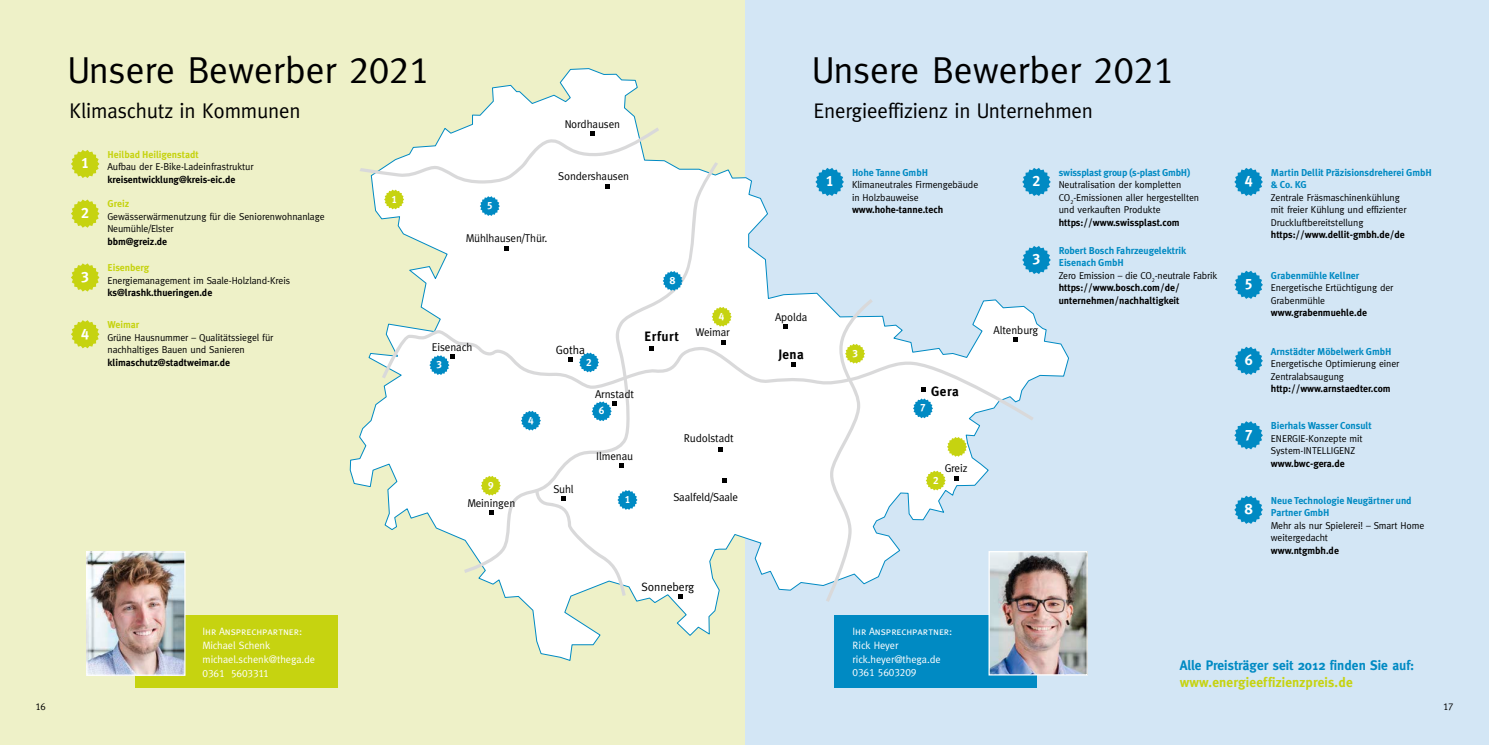
<style>
.page{position:relative;width:1489px;height:745px;background:#fff}
.page>*{position:absolute;margin:0;border:0;box-sizing:border-box;transform-origin:0 0}
.t1{font:37.5px "Meta";color:#000}
.t2{font:21.25px "Meta";letter-spacing:-.005em;color:#000}
.t3{font:15px "Meta Plus Bold Caps";color:#fff}
.t4{font:700 13.75px "Meta";letter-spacing:.005em;color:#008ac3}
.t5{font:700 13.75px "Meta";letter-spacing:.015em;color:#c6d310}
.t6{font:700 13.5px "Meta";letter-spacing:.045em;color:#000}
.t7{font:12px "Meta";letter-spacing:-.005em;color:#000}
.t8{font:11.25px "Meta";letter-spacing:-.005em;color:#000}
.t9{font:10.62px/13.8px "Meta";letter-spacing:-.005em;color:#fff}
.t10{font:10.62px "Meta Caps";letter-spacing:-.005em;color:#fff}
.t11{font:10.5px "Meta Plus Bold Caps";color:#fff}
.t12{font:10px/12.5px "Meta";letter-spacing:-.005em;color:#000}
.t13{font:700 10px/12.5px "Meta Plus";letter-spacing:-.005em;color:#000}
.t14{font:700 10px/12.5px "Meta Plus";letter-spacing:-.005em;color:#008ac3}
.t15{font:700 10px "Meta Plus";letter-spacing:-.005em;color:#c6d310}
.t16{font:10px "Meta Caps";color:#000}
.s1{font-family:"Meta Caps"}
</style>
<div class="page">
<div style="left:744px;top:0;width:744px;height:744px;background:#d3e6f5"></div>
<div style="left:0;top:0;width:744px;height:744px;background:#eef1c8"></div>
<svg style="left:349px;top:68px;width:720px;height:592px"></svg>
<svg style="left:382px;top:162px;width:651px;height:439px;fill:#fff"></svg>
<svg style="left:721px;top:339px;width:4px;height:5px"></svg>
<svg style="left:568px;top:357px;width:4px;height:4px"></svg>
<svg style="left:718px;top:447px;width:5px;height:5px"></svg>
<svg style="left:619px;top:463px;width:5px;height:4px"></svg>
<svg style="left:489px;top:509px;width:4px;height:5px"></svg>
<svg style="left:561px;top:495px;width:5px;height:5px"></svg>
<svg style="left:722px;top:478px;width:5px;height:4px"></svg>
<svg style="left:953px;top:475px;width:5px;height:5px"></svg>
<svg style="left:1013px;top:337px;width:5px;height:5px"></svg>
<svg style="left:504px;top:246px;width:5px;height:4px"></svg>
<svg style="left:920px;top:387px;width:5px;height:4px"></svg>
<svg style="left:649px;top:345px;width:5px;height:5px"></svg>
<svg style="left:783px;top:324px;width:4px;height:5px"></svg>
<svg style="left:791px;top:361px;width:4px;height:5px"></svg>
<svg style="left:678px;top:594px;width:4px;height:4px"></svg>
<svg style="left:1022px;top:168px;width:28px;height:28px"></svg>
<svg style="left:1022px;top:246px;width:28px;height:28px"></svg>
<svg style="left:1234px;top:168px;width:28px;height:28px"></svg>
<svg style="left:1234px;top:270px;width:28px;height:29px"></svg>
<svg style="left:815px;top:168px;width:29px;height:28px"></svg>
<svg style="left:1234px;top:346px;width:28px;height:28px"></svg>
<svg style="left:1234px;top:421px;width:28px;height:28px"></svg>
<svg style="left:1234px;top:495px;width:28px;height:28px"></svg>
<svg style="left:71px;top:150px;width:28px;height:28px"></svg>
<svg style="left:71px;top:199px;width:28px;height:28px"></svg>
<svg style="left:71px;top:263px;width:28px;height:28px"></svg>
<svg style="left:71px;top:320px;width:28px;height:28px"></svg>
<div style="left:136px;top:615px;width:202px;height:72px;background:#c6d310"></div>
<img style="left:88px;top:553px;width:95px;height:120px">
<div style="left:86px;top:551px;width:99px;height:124px;border:1px solid #fff"></div>
<div style="left:834px;top:614px;width:202px;height:73px;background:#008ac3"></div>
<img style="left:990px;top:552px;width:95px;height:121px">
<div style="left:988px;top:550px;width:99px;height:125px;border:1px solid #fff"></div>
<svg style="left:481px;top:475px;width:20px;height:20px"></svg>
<svg style="left:845px;top:343px;width:20px;height:20px"></svg>
<svg style="left:913px;top:398px;width:19px;height:20px"></svg>
<svg style="left:591px;top:401px;width:25px;height:20px"></svg>
<svg style="left:617px;top:490px;width:20px;height:19px"></svg>
<svg style="left:429px;top:354px;width:25px;height:21px"></svg>
<svg style="left:521px;top:410px;width:20px;height:20px"></svg>
<svg style="left:579px;top:352px;width:20px;height:20px"></svg>
<svg style="left:662px;top:271px;width:20px;height:19px"></svg>
<svg style="left:711px;top:307px;width:20px;height:19px"></svg>
<svg style="left:925px;top:470px;width:20px;height:20px"></svg>
<svg style="left:947px;top:436px;width:20px;height:20px"></svg>
<svg style="left:359px;top:127px;width:300px;height:89px"></svg>
<h1 class="t1" style="left:67px;top:48px;width:363px">Unsere Bewerber <span class="s1">2021</span></h1>
<h2 class="t2" style="left:69px;top:98px;width:233px">Klimaschutz in Kommunen</h2>
<h3 class="t3" style="left:81px;top:154px;width:9px">1</h3>
<h3 class="t3" style="left:81px;top:204px;width:9px">2</h3>
<h3 class="t3" style="left:81px;top:268px;width:9px">3</h3>
<p class="t15" style="left:107px;top:148px;width:93px">Heilbad Heiligenstadt</p>
<p class="t12" style="left:107px;top:160px;width:148px">Aufbau der E-Bike-Ladeinfrastruktur</p>
<p class="t13" style="left:107px;top:173px;width:129px">kreisentwicklung@kreis-eic.de</p>
<p class="t15" style="left:107px;top:198px;width:23px">Greiz</p>
<p class="t12" style="left:107px;top:210px;width:219px">Gewässerwärmenutzung für die Seniorenwohnanlage<br>Neumühle/Elster</p>
<p class="t13" style="left:107px;top:235px;width:61px">bbm@greiz.de</p>
<p class="t15" style="left:107px;top:262px;width:43px">Eisenberg</p>
<p class="t12" style="left:107px;top:274px;width:184px">Energiemanagement im Saale-Holzland-Kreis</p>
<p class="t13" style="left:107px;top:286px;width:106px">ks@lrashk.thueringen.de</p>
<p class="t11" style="left:391px;top:193px;width:7px">1</p>
<p class="t8" style="left:564px;top:117px;width:57px">Nordhausen</p>
<p class="t11" style="left:487px;top:199px;width:7px">5</p>
<p class="t8" style="left:465px;top:231px;width:83px">Mühlhausen/Thür.</p>
<p class="t8" style="left:558px;top:169px;width:73px">Sondershausen</p>
<h3 class="t3" style="left:81px;top:324px;width:9px">4</h3>
<p class="t15" style="left:107px;top:318px;width:33px">Weimar</p>
<p class="t12" style="left:107px;top:330px;width:167px">Grüne Hausnummer – Qualitätssiegel für nachhaltiges Bauen und Sanieren</p>
<p class="t13" style="left:107px;top:355px;width:124px">klimaschutz@stadtweimar.de</p>
<p class="t8" style="left:432px;top:340px;width:42px">Eisenach</p>
<p class="t7" style="left:556px;top:342px;width:31px">Gotha</p>
<p class="t11" style="left:436px;top:358px;width:7px">3</p>
<p class="t11" style="left:528px;top:413px;width:7px">4</p>
<p class="t11" style="left:488px;top:478px;width:7px">9</p>
<p class="t8" style="left:467px;top:496px;width:49px">Meiningen</p>
<p class="t11" style="left:586px;top:355px;width:7px">2</p>
<p class="t8" style="left:595px;top:387px;width:41px">Arnstadt</p>
<p class="t11" style="left:599px;top:404px;width:7px">6</p>
<p class="t8" style="left:553px;top:482px;width:22px">Suhl</p>
<p class="t8" style="left:596px;top:449px;width:38px">Ilmenau</p>
<p class="t11" style="left:624px;top:493px;width:7px">1</p>
<p class="t11" style="left:670px;top:274px;width:7px">8</p>
<h3 class="t6" style="left:644px;top:328px;width:35px">Erfurt</h3>
<p class="t11" style="left:719px;top:310px;width:7px">4</p>
<p class="t8" style="left:695px;top:326px;width:36px">Weimar</p>
<p class="t8" style="left:683px;top:431px;width:52px">Rudolstadt</p>
<p class="t8" style="left:673px;top:490px;width:66px">Saalfeld/Saale</p>
<p class="t10" style="left:202px;top:625px;width:101px">Ihr Ansprechpartner:</p>
<p class="t9" style="left:202px;top:638px;width:114px">Michael Schenk michael.schenk@thega.de</p>
<p class="t10" style="left:202px;top:666px;width:68px">0361 5603311</p>
<p class="t7" style="left:641px;top:579px;width:54px">Sonneberg</p>
<h1 class="t1" style="left:811px;top:48px;width:363px">Unsere Bewerber <span class="s1">2021</span></h1>
<h2 class="t2" style="left:813px;top:98px;width:281px">Energieeffizienz in Unternehmen</h2>
<h3 class="t3" style="left:825px;top:172px;width:9px">1</h3>
<p class="t8" style="left:775px;top:310px;width:34px">Apolda</p>
<h3 class="t6" style="left:778px;top:346px;width:27px">Jena</h3>
<p class="t14" style="left:852px;top:166px;width:78px">Hohe Tanne GmbH</p>
<p class="t12" style="left:852px;top:178px;width:128px">Klimaneutrales Firmengebäude in Holzbauweise</p>
<p class="t13" style="left:852px;top:203px;width:93px">www.hohe-tanne.tech</p>
<p class="t11" style="left:852px;top:347px;width:7px">3</p>
<h3 class="t6" style="left:931px;top:383px;width:29px">Gera</h3>
<p class="t11" style="left:920px;top:401px;width:7px">7</p>
<h3 class="t3" style="left:1032px;top:172px;width:9px">2</h3>
<p class="t14" style="left:1058px;top:166px;width:133px">swissplast group (s-plast GmbH)</p>
<p class="t12" style="left:1058px;top:178px;width:142px">Neutralisation der kompletten<br>CO<sub>2</sub>-Emissionen aller hergestellten und verkauften Produkte</p>
<p class="t13" style="left:1058px;top:216px;width:122px">https://www.swissplast.com</p>
<h3 class="t3" style="left:1032px;top:250px;width:9px">3</h3>
<p class="t14" style="left:1058px;top:244px;width:129px">Robert Bosch Fahrzeugelektrik<br>Eisenach GmbH</p>
<p class="t12" style="left:1058px;top:269px;width:160px">Zero Emission – die CO<sub>2</sub>-neutrale Fabrik</p>
<p class="t13" style="left:1058px;top:281px;width:122px">https://www.bosch.com/de/ unternehmen/nachhaltigkeit</p>
<p class="t8" style="left:993px;top:324px;width:46px">Altenburg</p>
<p class="t8" style="left:944px;top:462px;width:24px">Greiz</p>
<p class="t11" style="left:933px;top:473px;width:7px">2</p>
<h3 class="t3" style="left:1244px;top:172px;width:9px">4</h3>
<p class="t14" style="left:1270px;top:166px;width:162px">Martin Dellit Präzisionsdreherei GmbH &amp; Co. KG</p>
<p class="t12" style="left:1270px;top:191px;width:137px">Zentrale Fräsmaschinenkühlung mit freier Kühlung und effizienter<br>Druckluftbereitstellung</p>
<p class="t13" style="left:1270px;top:228px;width:135px">https://www.dellit-gmbh.de/de</p>
<h3 class="t3" style="left:1244px;top:275px;width:9px">5</h3>
<p class="t14" style="left:1270px;top:269px;width:90px">Grabenmühle Kellner</p>
<p class="t12" style="left:1270px;top:281px;width:124px">Energetische Ertüchtigung der<br>Grabenmühle</p>
<p class="t13" style="left:1270px;top:306px;width:98px">www.grabenmuehle.de</p>
<h3 class="t3" style="left:1244px;top:351px;width:9px">6</h3>
<h3 class="t3" style="left:1244px;top:425px;width:9px">7</h3>
<p class="t14" style="left:1270px;top:344px;width:122px">Arnstädter Möbelwerk GmbH</p>
<p class="t12" style="left:1270px;top:357px;width:130px">Energetische Optimierung einer<br>Zentralabsaugung</p>
<p class="t13" style="left:1270px;top:382px;width:121px">http://www.arnstaedter.com</p>
<p class="t14" style="left:1270px;top:419px;width:102px">Bierhals Wasser Consult</p>
<p class="t12" style="left:1270px;top:431px;width:93px">ENERGIE-Konzepte mit<br>System-INTELLIGENZ</p>
<p class="t13" style="left:1270px;top:456px;width:75px">www.bwc-gera.de</p>
<h3 class="t3" style="left:1244px;top:500px;width:9px">8</h3>
<p class="t14" style="left:1270px;top:493px;width:142px">Neue Technologie Neugärtner und<br>Partner GmbH</p>
<p class="t12" style="left:1270px;top:518px;width:155px">Mehr als nur Spielerei! – Smart Home weitergedacht</p>
<p class="t13" style="left:1270px;top:543px;width:70px">www.ntgmbh.de</p>
<p class="t10" style="left:852px;top:625px;width:101px">Ihr Ansprechpartner:</p>
<p class="t9" style="left:852px;top:637px;width:89px">Rick Heyer rick.heyer@thega.de</p>
<p class="t10" style="left:852px;top:666px;width:65px">0361 5603209</p>
<h3 class="t4" style="left:1179px;top:656px;width:236px">Alle Preisträger seit 2012 finden Sie auf:</h3>
<h3 class="t5" style="left:1179px;top:674px;width:174px">www.energieeffizienzpreis.de</h3>
<p class="t16" style="left:35px;top:699px;width:12px">16</p>
<p class="t16" style="left:1442px;top:699px;width:12px">17</p>
</div>
